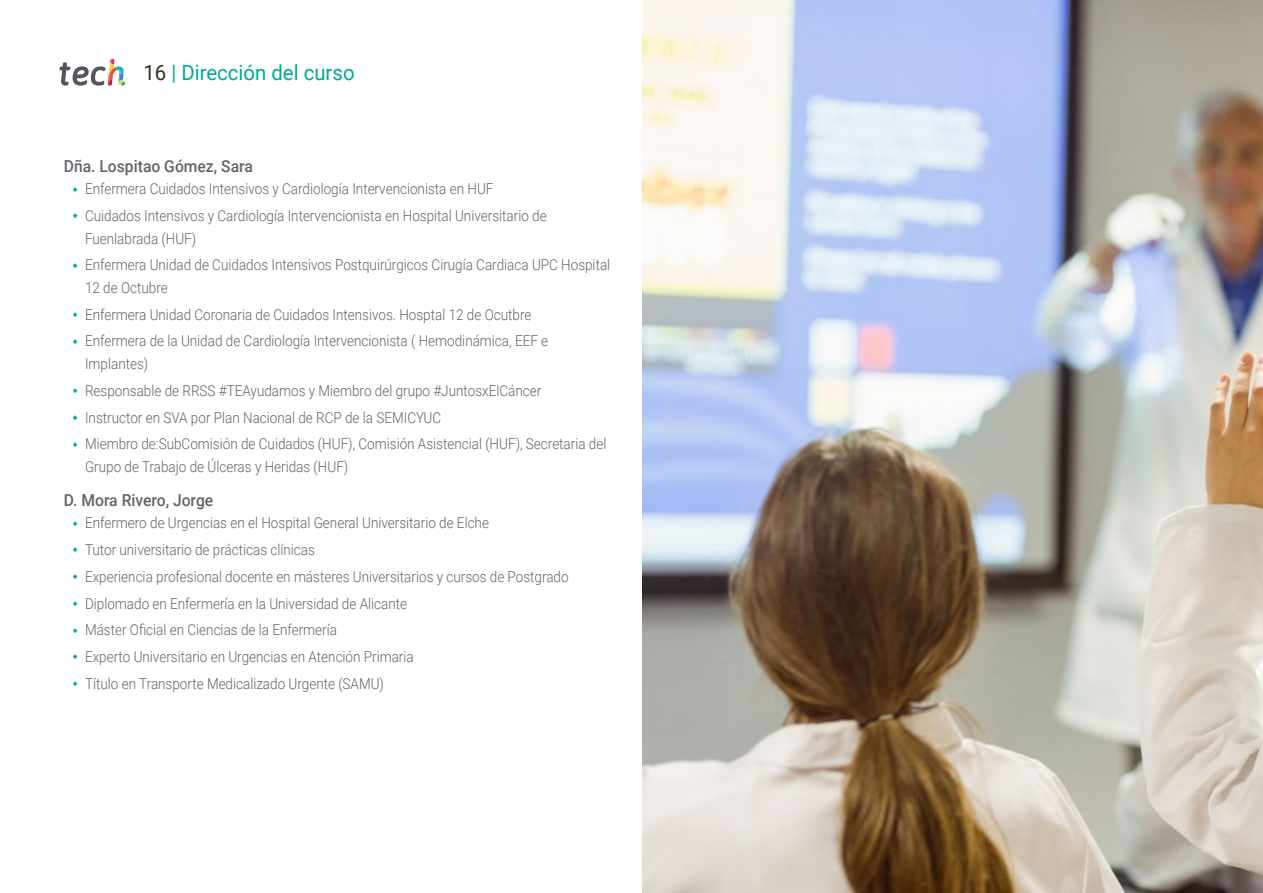
<style>
.page{position:relative;width:1263px;height:893px;background:#fff}
.page>*{position:absolute;margin:0;border:0;box-sizing:border-box;transform-origin:0 0}
.t1{font:21px "Roboto";color:#00a996}
.t2{font:500 16.5px "Roboto";color:#61646a;scale:.95 1}
.t3{font:300 15px/26.7px "Roboto";color:#61646a;scale:.9 1}
.s1{color:#312e20}
</style>
<div class="page">
<img style="left:642px;top:0;width:621px;height:893px">
<svg style="left:60px;top:59px;width:65px;height:27px"></svg>
<h1 class="t1" style="left:144px;top:57px;width:213px"><span class="s1">16</span> | Dirección del curso</h1>
<p class="t2" style="left:64px;top:155px;width:201px">Dña. Lospitao Gómez, Sara</p>
<p class="t3" style="left:85px;top:175px;width:514px">Enfermera Cuidados Intensivos y Cardiología Intervencionista en HUF<br>Cuidados Intensivos y Cardiología Intervencionista en Hospital Universitario de</p>
<p class="t3" style="left:85px;top:224px;width:585px">Fuenlabrada (HUF)<br>Enfermera Unidad de Cuidados Intensivos Postquirúrgicos Cirugía Cardiaca UPC Hospital</p>
<p class="t3" style="left:85px;top:274px;width:516px">12 de Octubre<br>Enfermera Unidad Coronaria de Cuidados Intensivos. Hosptal 12 de Ocutbre<br>Enfermera de la Unidad de Cardiología Intervencionista ( Hemodinámica, EEF e</p>
<p class="t3" style="left:85px;top:350px;width:581px">Implantes)<br>Responsable de RRSS #TEAyudamos y Miembro del grupo #JuntosxElCáncer<br>Instructor en SVA por Plan Nacional de RCP de la SEMICYUC<br>Miembro de:SubComisión de Cuidados (HUF), Comisión Asistencial (HUF), Secretaria del</p>
<p class="t3" style="left:85px;top:452px;width:294px">Grupo de Trabajo de Úlceras y Heridas (HUF)</p>
<p class="t2" style="left:64px;top:489px;width:159px">D. Mora Rivero, Jorge</p>
<p class="t3" style="left:85px;top:509px;width:539px">Enfermero de Urgencias en el Hospital General Universitario de Elche<br>Tutor universitario de prácticas clínicas<br>Experiencia profesional docente en másteres Universitarios y cursos de Postgrado Diplomado en Enfermería en la Universidad de Alicante<br>Máster Oficial en Ciencias de la Enfermería<br>Experto Universitario en Urgencias en Atención Primaria<br>Título en Transporte Medicalizado Urgente (SAMU)</p>
</div>
